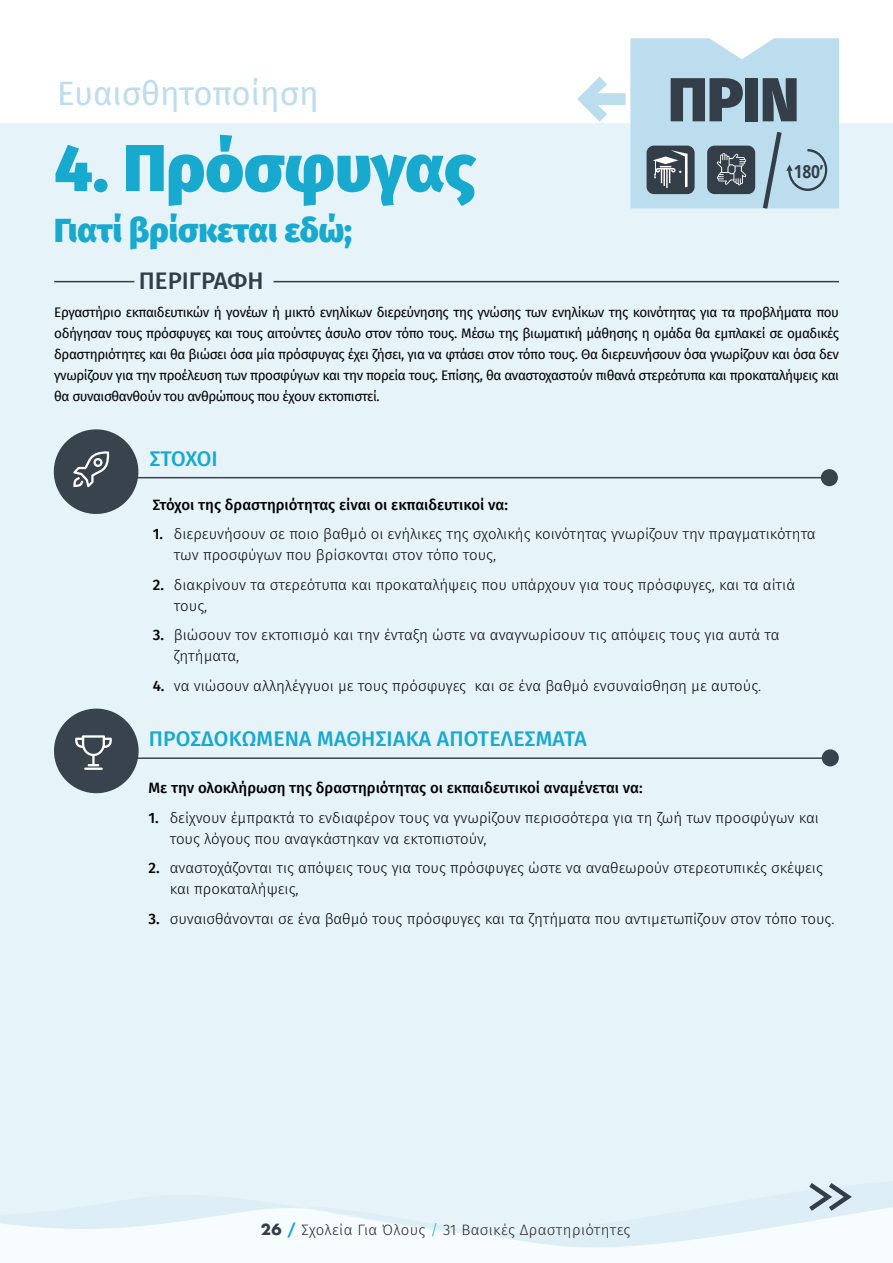
<style>
.page{position:relative;width:893px;height:1263px;background:#fff}
.page>*{position:absolute;margin:0;border:0;box-sizing:border-box;transform-origin:0 0}
.t1{font:900 66px "Fira Sans";color:#18a9cf}
.t2{font:900 61.95px "Fira Sans";color:#343e48}
.t3{font:900 33px "Fira Sans";color:#18a9cf}
.t4{font:33px "Fira Sans";color:#bde}
.t5{font:500 24px "Fira Sans";color:#343e48}
.t6{font:500 21.15px "Fira Sans";letter-spacing:.01em;color:#18a9cf}
.t7{font:700 18px "Open Sans";color:#343e48;scale:.87 1}
.t8{font:300 15px/21px "Fira Sans";color:#000}
.t9{font:500 15px "Fira Sans";color:#000}
.t10{font:300 15px "Fira Sans";letter-spacing:.025em;color:#2a2422}
.t11{font:13.5px/21px "Fira Sans";letter-spacing:-.03em;color:#000;text-align:justify}
.s1{font-weight:500}
.s2{font-family:"Futura";font-weight:700;color:#343e48}
.s3{font-family:"Futura";font-weight:700;color:#18a9cf}
.s4{color:#18a9cf}
</style>
<div class="page">
<div style="left:0;top:123px;width:893px;height:1140px;background:#e6f3f9"></div>
<svg style="left:0;top:1207px;width:893px;height:56px;fill:#f7fcff"></svg>
<svg style="left:0;top:1207px;width:474px;height:24px"></svg>
<hr style="left:54px;top:281px;width:80px;height:1px;background:#343e48">
<hr style="left:274px;top:281px;width:565px;height:1px;background:#343e48">
<hr style="left:69px;top:477px;width:761px;height:1px;background:#39434d">
<hr style="left:64px;top:757px;width:766px;height:2px;background:#39434d">
<div style="left:54px;top:429px;width:84px;height:85px;background:#39434d;border-radius:50%"></div>
<div style="left:54px;top:709px;width:85px;height:84px;background:#39434d;border-radius:50%"></div>
<svg style="left:75px;top:735px;width:37px;height:35px"></svg>
<svg style="left:73px;top:451px;width:36px;height:36px"></svg>
<div style="left:821px;top:469px;width:17px;height:17px;background:#39434d;border-radius:50%"></div>
<div style="left:822px;top:749px;width:17px;height:17px;background:#39434d;border-radius:50%"></div>
<svg style="left:577px;top:38px;width:262px;height:171px"></svg>
<svg style="left:804px;top:1183px;width:52px;height:32px"></svg>
<h3 class="t4" style="left:57px;top:68px;width:263px">Ευαισθητοποίηση</h3>
<h1 class="t1" style="left:54px;top:109px;width:423px">4. Πρόσφυγας</h1>
<h3 class="t3" style="left:54px;top:201px;width:299px">Γιατί βρίσκεται εδώ;</h3>
<h3 class="t5" style="left:139px;top:261px;width:126px">ΠΕΡΙΓΡΑΦΗ</h3>
<h2 class="t2" style="left:668px;top:44px;width:133px">ΠΡΙΝ</h2>
<p class="t7" style="left:794px;top:158px;width:35px">180’</p>
<p class="t11" style="left:54px;top:302px;width:786px">Εργαστήριο εκπαιδευτικών ή γονέων ή μικτό ενηλίκων διερεύνησης της γνώσης των ενηλίκων της κοινότητας για τα προβλήματα που οδήγησαν τους πρόσφυγες και τους αιτούντες άσυλο στον τόπο τους. Μέσω της βιωματική μάθησης η ομάδα θα εμπλακεί σε ομαδικές δραστηριότητες και θα βιώσει όσα μία πρόσφυγας έχει ζήσει, για να φτάσει στον τόπο τους. Θα διερευνήσουν όσα γνωρίζουν και όσα δεν γνωρίζουν για την προέλευση των προσφύγων και την πορεία τους. Επίσης, θα αναστοχαστούν πιθανά στερεότυπα και προκαταλήψεις και θα συναισθανθούν του ανθρώπους που έχουν εκτοπιστεί.</p>
<h3 class="t6" style="left:150px;top:442px;width:70px">ΣΤΟΧΟΙ</h3>
<p class="t9" style="left:153px;top:492px;width:357px">Στόχοι της δραστηριότητας είναι οι εκπαιδευτικοί να:</p>
<p class="t8" style="left:174px;top:523px;width:643px;text-indent:-21px"><span class="s1">1.</span> διερευνήσουν σε ποιο βαθμό οι ενήλικες της σχολικής κοινότητας γνωρίζουν την πραγματικότητα των προσφύγων που βρίσκονται στον τόπο τους,</p>
<p class="t8" style="left:174px;top:574px;width:623px;text-indent:-21px"><span class="s1">2.</span> διακρίνουν τα στερεότυπα και προκαταλήψεις που υπάρχουν για τους πρόσφυγες, και τα αίτιά τους,</p>
<p class="t8" style="left:174px;top:624px;width:607px;text-indent:-21px"><span class="s1">3.</span> βιώσουν τον εκτοπισμό και την ένταξη ώστε να αναγνωρίσουν τις απόψεις τους για αυτά τα ζητήματα,</p>
<p class="t8" style="left:153px;top:675px;width:610px"><span class="s1">4.</span> να νιώσουν αλληλέγγυοι με τους πρόσφυγες και σε ένα βαθμό ενσυναίσθηση με αυτούς.</p>
<h3 class="t6" style="left:149px;top:721px;width:440px">ΠΡΟΣΔΟΚΩΜΕΝΑ ΜΑΘΗΣΙΑΚΆ ΑΠΟΤΕΛΈΣΜΑΤΑ</h3>
<p class="t9" style="left:148px;top:776px;width:496px">Με την ολοκλήρωση της δραστηριότητας οι εκπαιδευτικοί αναμένεται να:</p>
<p class="t8" style="left:170px;top:807px;width:651px;text-indent:-21px"><span class="s1">1.</span> δείχνουν έμπρακτά το ενδιαφέρον τους να γνωρίζουν περισσότερα για τη ζωή των προσφύγων και τους λόγους που αναγκάστηκαν να εκτοπιστούν,</p>
<p class="t8" style="left:170px;top:857px;width:655px;text-indent:-21px"><span class="s1">2.</span> αναστοχάζονται τις απόψεις τους για τους πρόσφυγες ώστε να αναθεωρούν στερεοτυπικές σκέψεις και προκαταλήψεις,</p>
<p class="t8" style="left:148px;top:908px;width:688px"><span class="s1">3.</span> συναισθάνονται σε ένα βαθμό τους πρόσφυγες και τα ζητήματα που αντιμετωπίζουν στον τόπο τους.</p>
<p class="t10" style="left:261px;top:1219px;width:371px"><span class="s2">26</span> <span class="s3">/</span> Σχολεία Για Όλους <span class="s4">/</span> 31 Βασικές Δραστηριότητες</p>
</div>
